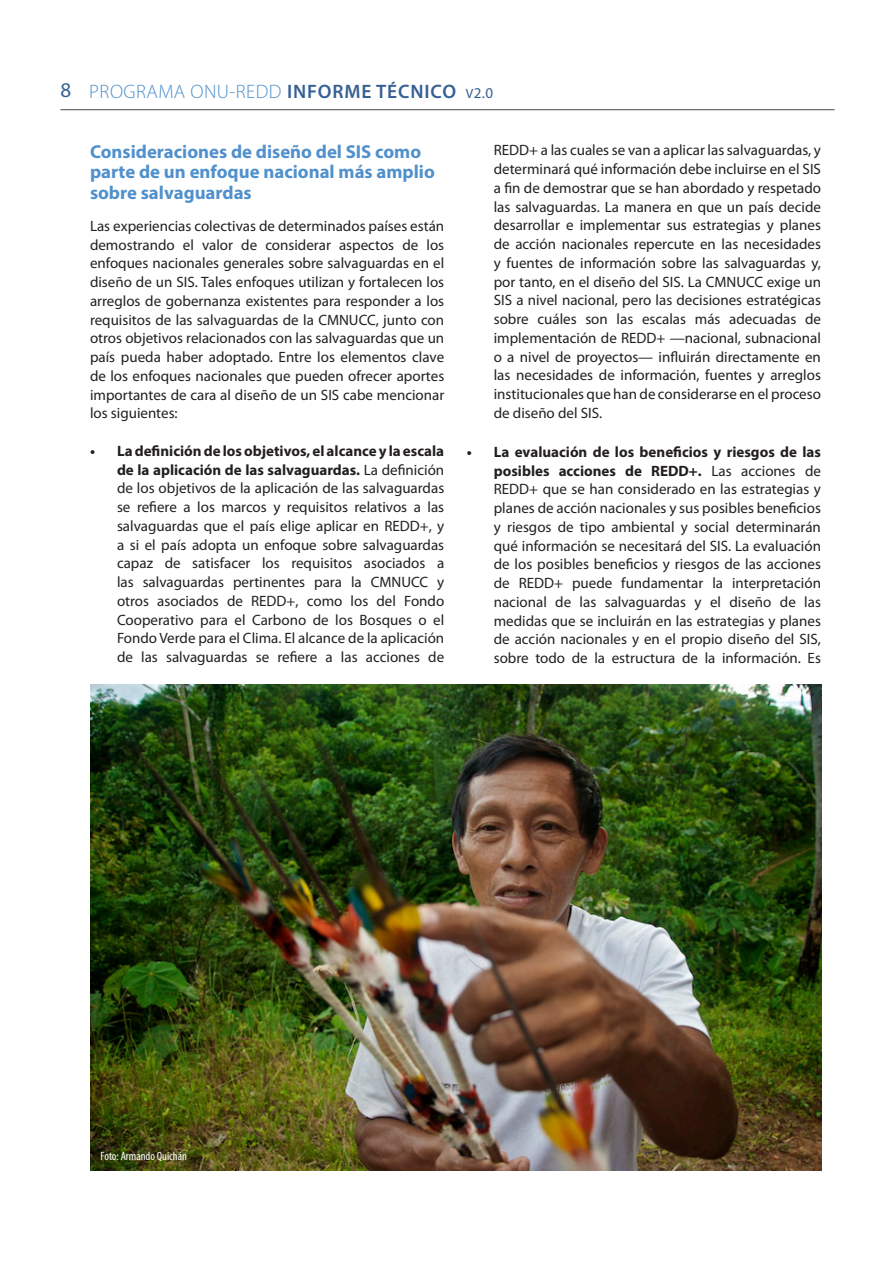
<style>
.page{position:relative;width:893px;height:1263px;background:#fff}
.page>*{position:absolute;margin:0;border:0;box-sizing:border-box;transform-origin:0 0}
.t1{font:300 19.5px "Myriad Pro";letter-spacing:.025em;color:#5090cc}
.Header_1{font:700 18.75px/20.2px "Myriad Pro";color:#5090cc}
.t2{font:15px/18.8px "Myriad Pro";color:#231f20;text-align:justify}
.Normal1{font:condensed 12px "Myriad Pro";color:#fff}
.s1{font-weight:400;font-size:21px;color:#356093}
.s2{font-weight:600;color:#356093}
.s3{font-weight:400;font-size:13.5px;color:#356093}
.s4{font-weight:400;font-size:15px;color:#356093}
.s5{font-weight:700}
</style>
<div class="page">
<hr style="left:60px;top:109px;width:774px;height:1px;background:#40454e">
<img style="left:90px;top:684px;width:731px;height:486px">
<h1 class="t1" style="left:60px;top:80px;width:434px"><span class="s1">8</span> PROGRAMA ONU-REDD <span class="s2">INFORME TÉCNICO</span> <span class="s3">V</span><span class="s4">2.0</span></h1>
<p class="Header_1" style="left:90px;top:141px;width:346px">Consideraciones de diseño del SIS como parte de un enfoque nacional más amplio sobre salvaguardas</p>
<p class="t2" style="left:90px;top:216px;width:356px">Las experiencias colectivas de determinados países están demostrando el valor de considerar aspectos de los enfoques nacionales generales sobre salvaguardas en el diseño de un SIS. Tales enfoques utilizan y fortalecen los arreglos de gobernanza existentes para responder a los requisitos de las salvaguardas de la CMNUCC, junto con otros objetivos relacionados con las salvaguardas que un país pueda haber adoptado. Entre los elementos clave de los enfoques nacionales que pueden ofrecer aportes importantes de cara al diseño de un SIS cabe mencionar los siguientes:</p>
<p class="t2" style="left:117px;top:441px;width:329px;text-indent:-27px"><span class="s5">• La definición de los objetivos, el alcance y la escala de la aplicación de las salvaguardas.</span> La definición de los objetivos de la aplicación de las salvaguardas se refiere a los marcos y requisitos relativos a las salvaguardas que el país elige aplicar en REDD+, y a si el país adopta un enfoque sobre salvaguardas capaz de satisfacer los requisitos asociados a las salvaguardas pertinentes para la CMNUCC y otros asociados de REDD+, como los del Fondo Cooperativo para el Carbono de los Bosques o el Fondo Verde para el Clima. El alcance de la aplicación de las salvaguardas se refiere a las acciones de</p>
<p class="t2" style="left:494px;top:141px;width:329px">REDD+ a las cuales se van a aplicar las salvaguardas, y determinará qué información debe incluirse en el SIS a fin de demostrar que se han abordado y respetado las salvaguardas. La manera en que un país decide desarrollar e implementar sus estrategias y planes de acción nacionales repercute en las necesidades y fuentes de información sobre las salvaguardas y, por tanto, en el diseño del SIS. La CMNUCC exige un SIS a nivel nacional, pero las decisiones estratégicas sobre cuáles son las escalas más adecuadas de implementación de REDD+ —nacional, subnacional o a nivel de proyectos— influirán directamente en las necesidades de información, fuentes y arreglos institucionales que han de considerarse en el proceso de diseño del SIS.</p>
<p class="t2" style="left:494px;top:442px;width:329px;text-indent:-27px"><span class="s5">• La evaluación de los beneficios y riesgos de las posibles acciones de REDD+.</span> Las acciones de REDD+ que se han considerado en las estrategias y planes de acción nacionales y sus posibles beneficios y riesgos de tipo ambiental y social determinarán qué información se necesitará del SIS. La evaluación de los posibles beneficios y riesgos de las acciones de REDD+ puede fundamentar la interpretación nacional de las salvaguardas y el diseño de las medidas que se incluirán en las estrategias y planes de acción nacionales y en el propio diseño del SIS, sobre todo de la estructura de la información. Es</p>
<p class="Normal1" style="left:100px;top:1149px;width:88px">Foto: Armando Quichán</p>
</div>
